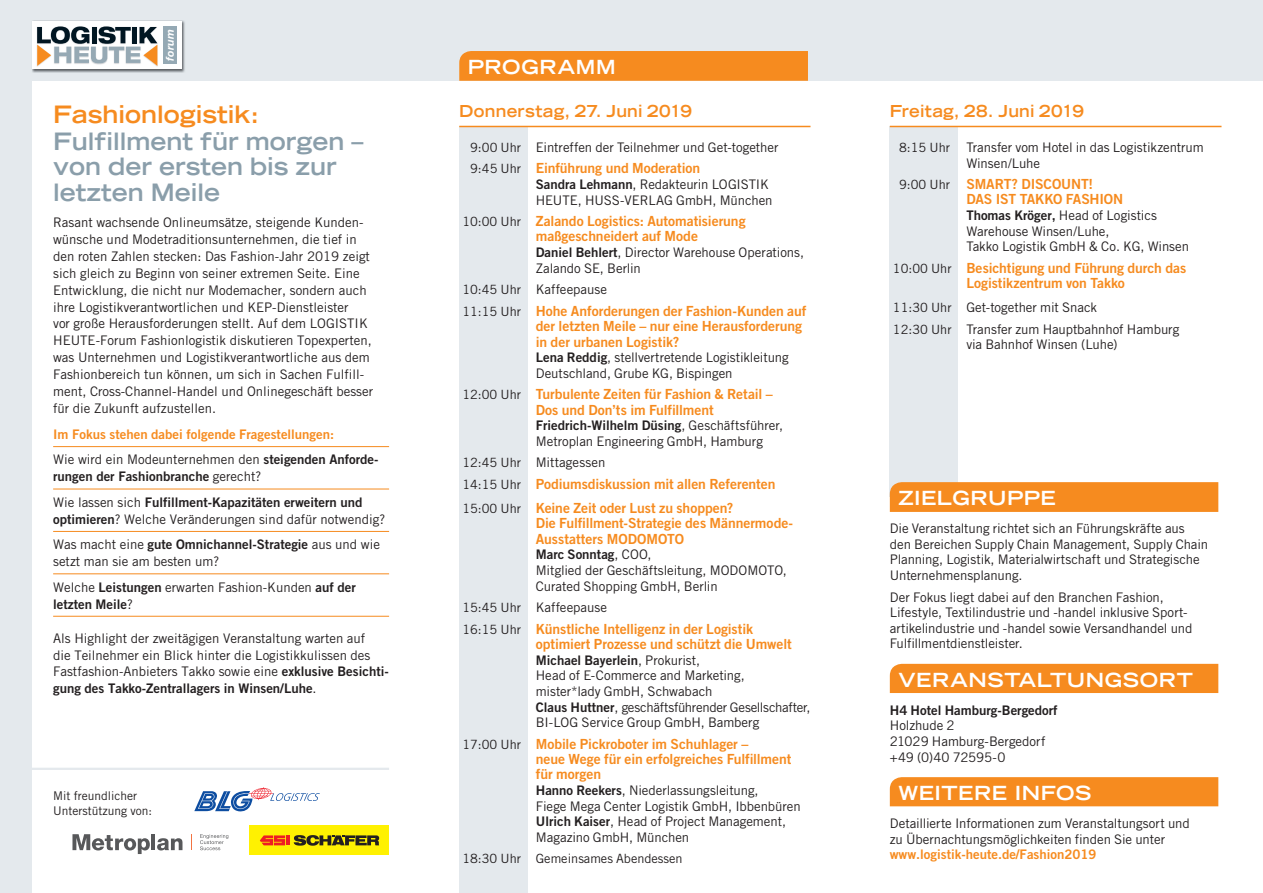
<style>
.page{position:relative;width:1263px;height:893px;background:#fff}
.page>*{position:absolute;margin:0;border:0;box-sizing:border-box;transform-origin:0 0}
.t1{font:700 expanded 24px/25.5px "Trade Gothic LT Std";color:#8a9eaa}
.t2{font:700 expanded 24px "Trade Gothic LT Std";color:#f68b1f}
.t3{font:700 expanded 19.5px "Trade Gothic LT Std";letter-spacing:.03em;color:#fff}
.t4{font:700 expanded 16.5px "Trade Gothic LT Std";letter-spacing:.015em;color:#f68b1f}
.t5{font:13.95px/15.5px "Trade Gothic LT Std Bd 2";letter-spacing:-.005em;color:#f68b1f}
.t6{font:13.2px/15.6px "Trade Gothic LT Std";color:#231f20}
.t7{font:13.2px/25.5px "Trade Gothic LT Std Bd 2";color:#231f20}
.t8{font:13.2px "Trade Gothic LT Std Bd 2";color:#f68b1f}
.t9{font:12.75px "Trade Gothic LT Std";color:#231f20}
.t10{font:12px/15px "Trade Gothic LT Std";color:#231f20}
.t11{font:italic 700 10.8px "Helvetica Neue LT Std";color:#fff}
.s1{font-family:"Trade Gothic LT Std Bd 2"}
.s2{font-family:"Trade Gothic LT Std"}
.s3{font-size:12.75px}
.s4{font-family:"Trade Gothic LT Std";font-size:12.75px;color:#231f20}
</style>
<div class="page">
<div style="left:0;top:0;width:1263px;height:81px;background:#e4e9ed"></div>
<div style="left:0;top:0;width:32px;height:893px;background:#e4e9ed"></div>
<div style="left:459px;top:126px;width:68px;height:767px;background:#e4e9ed"></div>
<div style="left:890px;top:126px;width:68px;height:371px;background:#e4e9ed"></div>
<div style="left:459px;top:51px;width:349px;height:30px;background:#f68b1f"></div>
<hr style="left:890px;top:126px;width:331px;height:1px;background:#f68b1f">
<hr style="left:459px;top:126px;width:351px;height:1px;background:#f68b1f">
<div style="left:890px;top:664px;width:328px;height:29px;background:#f68b1f"></div>
<img style="left:32px;top:20px;width:153px;height:53px">
<div style="left:32px;top:21px;width:150px;height:48px;background:#fff"></div>
<img style="left:37px;top:42px;width:121px;height:25px">
<svg style="left:37px;top:26px;width:120px;height:40px"></svg>
<div style="left:163px;top:26px;width:14px;height:37px;background:#95a9b4"></div>
<hr style="left:53px;top:446px;width:336px;height:1px;background:#f68b1f">
<hr style="left:53px;top:489px;width:336px;height:1px;background:#f68b1f">
<hr style="left:53px;top:531px;width:336px;height:1px;background:#f68b1f">
<hr style="left:53px;top:573px;width:336px;height:1px;background:#f68b1f">
<hr style="left:53px;top:616px;width:336px;height:1px;background:#f68b1f">
<div style="left:890px;top:482px;width:328px;height:30px;background:#f68b1f"></div>
<svg style="left:157px;top:838px;width:25px;height:12px"></svg>
<hr style="left:152px;top:834px;width:3px;height:16px;background:#57585a">
<svg style="left:72px;top:834px;width:78px;height:20px"></svg>
<svg style="left:200px;top:834px;width:28px;height:16px"></svg>
<svg style="left:191px;top:834px;width:1px;height:16px"></svg>
<div style="left:250px;top:825px;width:139px;height:30px;background:#fff101"></div>
<svg style="left:260px;top:835px;width:25px;height:10px"></svg>
<hr style="left:286px;top:835px;width:4px;height:10px;background:#ee1d23">
<svg style="left:294px;top:835px;width:85px;height:11px"></svg>
<hr style="left:32px;top:768px;width:357px;height:2px;background:#e4e9ed">
<svg style="left:194px;top:787px;width:126px;height:24px"></svg>
<div style="left:890px;top:777px;width:328px;height:29px;background:#f68b1f"></div>
<p class="t11" style="left:163px;top:61px;width:34px;rotate:-90deg">forum</p>
<h1 class="t2" style="left:53px;top:98px;width:208px">Fashionlogistik:</h1>
<h1 class="t1" style="left:53px;top:128px;width:312px">Fulfillment für morgen – von der ersten bis zur letzten Meile</h1>
<p class="t6" style="left:53px;top:213px;width:321px;line-height:17px">Rasant wachsende Onlineumsätze, steigende Kunden&shy;wünsche und Modetraditionsunternehmen, die tief in den roten Zahlen stecken: Das Fashion-Jahr 2019 zeigt sich gleich zu Beginn von seiner extremen Seite. Eine Entwicklung, die nicht nur Modemacher, sondern auch ihre Logistikverantwortlichen und KEP-Dienstleister<br>vor große Herausforderungen stellt. Auf dem LOGISTIK HEUTE-Forum Fashionlogistik diskutieren Topexperten, was Unternehmen und Logistikverantwortliche aus dem Fashionbereich tun können, um sich in Sachen Fulfill&shy;ment, Cross-Channel-Handel und Onlinegeschäft besser für die Zukunft aufzustellen.</p>
<p class="t8" style="left:53px;top:426px;width:283px">Im Fokus stehen dabei folgende Fragestellungen:</p>
<p class="t6" style="left:53px;top:452px;width:327px">Wie wird ein Modeunternehmen den <span class="s1">steigenden Anforde-</span></p>
<p class="t7" style="left:53px;top:464px;width:311px">rungen der Fashionbranche <span class="s2">gerecht?<br>Wie lassen sich</span> Fulfillment-Kapazitäten erweitern und</p>
<p class="t6" style="left:53px;top:511px;width:334px"><span class="s1">optimieren</span>? Welche Veränderungen sind dafür notwendig?</p>
<p class="t7" style="left:53px;top:532px;width:328px"><span class="s2">Was macht eine</span> gute Omnichannel-Strategie <span class="s2">aus und wie</span></p>
<p class="t6" style="left:53px;top:549px;width:304px;line-height:25.5px">setzt man sie am besten um?<br>Welche <span class="s1">Leistungen</span> erwarten Fashion-Kunden <span class="s1">auf der</span></p>
<p class="t7" style="left:53px;top:591px;width:81px">letzten Meile<span class="s2">?</span></p>
<p class="t6" style="left:53px;top:629px;width:337px;line-height:17px">Als Highlight der zweitägigen Veranstaltung warten auf<br>die Teilnehmer ein Blick hinter die Logistikkulissen des<br>Fastfashion-Anbieters Takko sowie eine <span class="s1">exklusive Besichti-</span></p>
<p class="t7" style="left:53px;top:676px;width:265px">gung des Takko-Zentral lagers in Winsen/Luhe<span class="s2">.</span></p>
<p class="t10" style="left:53px;top:788px;width:100px">Mit freundlicher<br>Unterstützung von:</p>
<h2 class="t3" style="left:468px;top:54px;width:149px">PROGRAMM</h2>
<p class="t4" style="left:459px;top:101px;width:234px">Donnerstag, 27. Juni 2019</p>
<p class="t6" style="left:470px;top:139px;width:310px"><span class="s3">9:00 Uhr</span> Eintreffen der Teilnehmer und Get-together</p>
<p class="t5" style="left:470px;top:160px;width:232px"><span class="s4">9:45 Uhr</span> Einführung und Moderation</p>
<p class="t6" style="left:536px;top:176px;width:238px"><span class="s1">Sandra Lehmann</span>, Redakteurin LOGISTIK<br>HEUTE, HUSS-VERLAG GmbH, München</p>
<p class="t5" style="left:536px;top:213px;width:211px;text-indent:-73px"><span class="s4">10:00 Uhr</span> Zalando Logistics: Automatisierung maßgeschneidert auf Mode</p>
<p class="t6" style="left:536px;top:244px;width:270px"><span class="s1">Daniel Behlert</span>, Director Warehouse Operations,<br>Zalando SE, Berlin</p>
<p class="t6" style="left:462px;top:282px;width:146px"><span class="s3">10:45 Uhr</span> Kaffeepause</p>
<p class="t5" style="left:536px;top:303px;width:272px;text-indent:-73px"><span class="s4">11:15 Uhr</span> Hohe Anforderungen der Fashion-Kunden auf der letzten Meile – nur eine Herausforderung in der urbanen Logistik?</p>
<p class="t6" style="left:536px;top:349px;width:254px"><span class="s1">Lena Reddig</span>, stellvertretende Logistikleitung<br>Deutschland, Grube KG, Bispingen</p>
<p class="t5" style="left:536px;top:386px;width:238px;text-indent:-73px"><span class="s4">12:00 Uhr</span> Turbulente Zeiten für Fashion &amp; Retail –<br>Dos und Don’ts im Fulfillment</p>
<p class="t7" style="left:536px;top:412px;width:249px">Friedrich-Wilhelm Düsing<span class="s2">, Geschäftsführer,</span></p>
<p class="t6" style="left:462px;top:430px;width:302px;line-height:21.6px;text-indent:73px">Metroplan Engineering GmbH, Hamburg<br><span class="s3">12:45 Uhr</span> Mittagessen</p>
<p class="t5" style="left:462px;top:472px;width:315px;line-height:24px"><span class="s4">14:15 Uhr</span> Podiumsdiskussion mit allen Referenten<br><span class="s4">15:00 Uhr</span> Keine Zeit oder Lust zu shoppen?</p>
<p class="t5" style="left:536px;top:515px;width:259px">Die Fulfillment-Strategie des Männermode-<br>Ausstatters MODOMOTO</p>
<p class="t7" style="left:536px;top:542px;width:117px">Marc Sonntag<span class="s2">, COO,</span></p>
<p class="t6" style="left:536px;top:562px;width:253px">Mitglied der Geschäftsleitung, MODOMOTO,<br>Curated Shopping GmbH, Berlin</p>
<p class="t6" style="left:462px;top:599px;width:146px"><span class="s3">15:45 Uhr</span> Kaffeepause</p>
<p class="t5" style="left:536px;top:621px;width:257px;text-indent:-73px"><span class="s4">16:15 Uhr</span> Künstliche Intelligenz in der Logistik optimiert Prozesse und schützt die Umwelt</p>
<p class="t7" style="left:536px;top:647px;width:166px">Michael Bayerlein<span class="s2">, Prokurist,</span></p>
<p class="t6" style="left:536px;top:668px;width:276px">Head of E-Commerce and Marketing, mister*lady GmbH, Schwabach<br><span class="s1">Claus Huttner</span>, geschäftsführender Gesellschafter, BI-LOG Service Group GmbH, Bamberg</p>
<p class="t5" style="left:536px;top:736px;width:257px;text-indent:-73px"><span class="s4">17:00 Uhr</span> Mobile Pickroboter im Schuhlager –<br>neue Wege für ein erfolgreiches Fulfillment für morgen</p>
<p class="t6" style="left:536px;top:782px;width:266px"><span class="s1">Hanno Reekers</span>, Niederlassungsleitung,<br>Fiege Mega Center Logistik GmbH, Ibbenbüren <span class="s1">Ulrich Kaiser</span>, Head of Project Management, Magazino GmbH, München</p>
<p class="t9" style="left:462px;top:851px;width:222px">18:30 Uhr Gemeinsames Abendessen</p>
<p class="t4" style="left:890px;top:101px;width:196px">Freitag, 28. Juni 2019</p>
<p class="t6" style="left:966px;top:139px;width:239px;text-indent:-67px"><span class="s3">8:15 Uhr</span> Transfer vom Hotel in das Logistikzentrum<br>Winsen/Luhe</p>
<p class="t5" style="left:966px;top:176px;width:158px;text-indent:-67px"><span class="s4">9:00 Uhr</span> SMART? DISCOUNT!<br>DAS IST TAKKO FASHION</p>
<p class="t6" style="left:966px;top:207px;width:224px"><span class="s1">Thomas Kröger,</span> Head of Logistics<br>Warehouse Winsen/Luhe,<br>Takko Logistik GmbH &amp; Co. KG, Winsen</p>
<p class="t5" style="left:966px;top:260px;width:221px;text-indent:-73px"><span class="s4">10:00 Uhr</span> Besichtigung und Führung durch das<br>Logistikzentrum von Takko</p>
<p class="t6" style="left:893px;top:297px;width:288px;line-height:21.6px"><span class="s3">11:30 Uhr</span> Get-together mit Snack<br><span class="s3">12:30 Uhr</span> Transfer zum Hauptbahnhof Hamburg</p>
<p class="t6" style="left:966px;top:337px;width:153px">via Bahnhof Winsen (Luhe)</p>
<h2 class="t3" style="left:898px;top:485px;width:159px">ZIELGRUPPE</h2>
<p class="t6" style="left:890px;top:520px;width:320px">Die Veranstaltung richtet sich an Führungskräfte aus den Bereichen Supply Chain Management, Supply Chain Planning, Logistik, Materialwirtschaft und Strategische Unternehmensplanung.</p>
<p class="t6" style="left:890px;top:589px;width:304px">Der Fokus liegt dabei auf den Branchen Fashion, Lifestyle, Textilindustrie und -handel inklusive Sport&shy;artikelindustrie und -handel sowie Versandhandel und Fulfillmentdienstleister.</p>
<h2 class="t3" style="left:898px;top:667px;width:296px">VERANSTALTUNGSORT</h2>
<p class="t7" style="left:890px;top:697px;width:169px">H4 Hotel Hamburg-Bergedorf</p>
<p class="t6" style="left:890px;top:718px;width:157px">Holzhude 2<br>21029 Hamburg-Bergedorf +49 (0)40 72595-0</p>
<h2 class="t3" style="left:898px;top:780px;width:195px">WEITERE INFOS</h2>
<p class="t6" style="left:890px;top:815px;width:301px">Detaillierte Informationen zum Veranstaltungsort und zu Übernachtungsmöglichkeiten finden Sie unter</p>
<p class="t8" style="left:890px;top:846px;width:208px">www.logistik-heute.de/Fashion2019</p>
</div>
